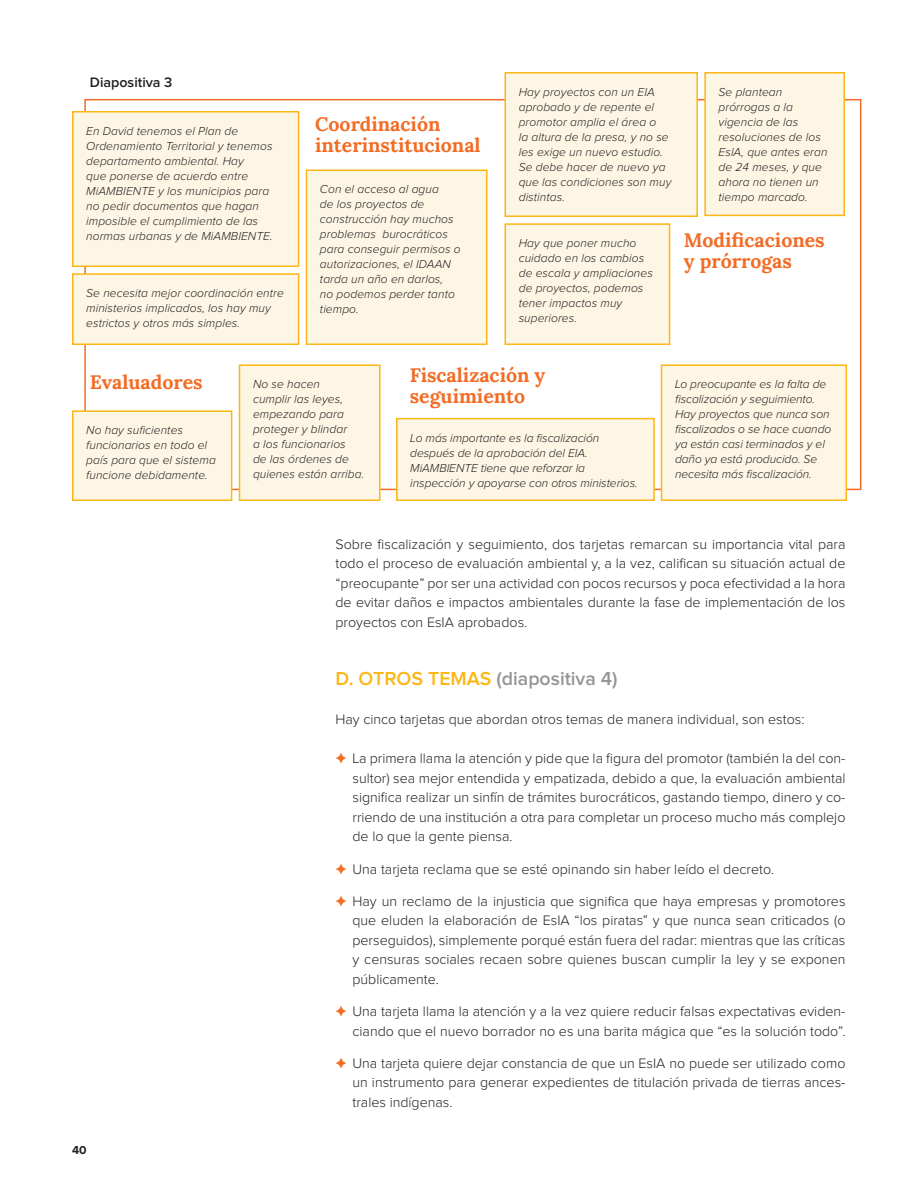
<style>
.page{position:relative;width:918px;height:1188px;background:#fff}
.page>*{position:absolute;margin:0;border:0;box-sizing:border-box;transform-origin:0 0}
.FF_titulo_diapositiv{font:700 19.5px/21px "Lora";color:#f36c24}
.t1{font:600 19.5px "Proxima Nova";color:#939598}
.t2{font:300 14.25px/19.5px "Proxima Nova";color:#231f20;text-align:justify}
.t3{font:600 14.25px "Proxima Nova";color:#231f20}
.FF_texto_diapositiva{font:italic 300 12px/15px "Proxima Nova";letter-spacing:.005em;color:#231f20}
.t4{font:700 12px "Proxima Nova";color:#231f20}
.s1{color:#fcb615}
.s2{color:#f36c24}
</style>
<div class="page">
<div style="left:84px;top:99px;width:777px;height:391px;background:#fff;border:2px solid #f36c24"></div>
<div style="left:73px;top:112px;width:226px;height:154px;background:#fef6e5"></div>
<div style="left:72px;top:111px;width:227px;height:156px;border:2px solid #fcb615"></div>
<div style="left:505px;top:73px;width:192px;height:143px;background:#fef6e5"></div>
<div style="left:504px;top:72px;width:194px;height:145px;border:2px solid #fcb615"></div>
<div style="left:73px;top:411px;width:159px;height:89px;background:#fef6e5"></div>
<div style="left:72px;top:410px;width:160px;height:91px;border:2px solid #fcb615"></div>
<div style="left:397px;top:419px;width:257px;height:81px;background:#fef6e5"></div>
<div style="left:396px;top:418px;width:259px;height:83px;border:2px solid #fcb615"></div>
<div style="left:306px;top:170px;width:181px;height:174px;background:#fef6e5"></div>
<div style="left:306px;top:170px;width:181px;height:175px;border:2px solid #fcb615"></div>
<div style="left:705px;top:73px;width:139px;height:142px;background:#fef6e5"></div>
<div style="left:704px;top:72px;width:141px;height:144px;border:2px solid #fcb615"></div>
<div style="left:239px;top:365px;width:141px;height:135px;background:#fef6e5"></div>
<div style="left:239px;top:364px;width:142px;height:137px;border:2px solid #fcb615"></div>
<div style="left:662px;top:365px;width:184px;height:135px;background:#fef6e5"></div>
<div style="left:661px;top:364px;width:186px;height:137px;border:2px solid #fcb615"></div>
<div style="left:73px;top:274px;width:226px;height:70px;background:#fef6e5"></div>
<div style="left:72px;top:273px;width:227px;height:72px;border:2px solid #fcb615"></div>
<div style="left:505px;top:224px;width:165px;height:120px;background:#fef6e5"></div>
<div style="left:504px;top:223px;width:166px;height:122px;border:2px solid #fcb615"></div>
<p class="t3" style="left:90px;top:76px;width:84px">Diapositiva 3</p>
<p class="FF_texto_diapositiva" style="left:86px;top:124px;width:188px">En David tenemos el Plan de<br>Ordenamiento Territorial y tenemos departamento ambiental. Hay<br>que ponerse de acuerdo entre<br>MiAMBIENTE y los municipios para no pedir documentos que hagan imposible el cumplimiento de las normas urbanas y de MiAMBIENTE.</p>
<p class="FF_texto_diapositiva" style="left:86px;top:286px;width:199px">Se necesita mejor coordinación entre ministerios implicados, los hay muy estrictos y otros más simples.</p>
<p class="FF_titulo_diapositiv" style="left:315px;top:112px;width:167px">Coordinación interinstitucional</p>
<p class="FF_texto_diapositiva" style="left:320px;top:182px;width:142px">Con el acceso al agua<br>de los proyectos de construcción hay muchos problemas burocráticos para conseguir permisos o autorizaciones, el IDAAN tarda un año en darlos,<br>no podemos perder tanto tiempo.</p>
<p class="FF_texto_diapositiva" style="left:519px;top:85px;width:154px">Hay proyectos con un EIA aprobado y de repente el promotor amplia el área o<br>la altura de la presa, y no se les exige un nuevo estudio.<br>Se debe hacer de nuevo ya que las condiciones son muy distintas.</p>
<p class="FF_texto_diapositiva" style="left:519px;top:236px;width:136px">Hay que poner mucho cuidado en los cambios de escala y ampliaciones de proyectos, podemos tener impactos muy superiores.</p>
<p class="FF_texto_diapositiva" style="left:719px;top:85px;width:110px">Se plantean prórrogas a la vigencia de las resoluciones de los<br>EslA, que antes eran de 24 meses, y que ahora no tienen un tiempo marcado.</p>
<p class="FF_titulo_diapositiv" style="left:684px;top:228px;width:142px">Modificaciones y prórrogas</p>
<p class="FF_titulo_diapositiv" style="left:90px;top:371px;width:114px">Evaluadores</p>
<p class="FF_titulo_diapositiv" style="left:410px;top:364px;width:137px">Fiscalización y seguimiento</p>
<p class="FF_texto_diapositiva" style="left:253px;top:377px;width:113px">No se hacen<br>cumplir las leyes, empezando para proteger y blindar<br>a los funcionarios<br>de las órdenes de quienes están arriba.</p>
<p class="FF_texto_diapositiva" style="left:675px;top:377px;width:158px">Lo preocupante es la falta de fiscalización y seguimiento.<br>Hay proyectos que nunca son fiscalizados o se hace cuando ya están casi terminados y el daño ya está producido. Se necesita más fiscalización.</p>
<p class="FF_texto_diapositiva" style="left:86px;top:423px;width:131px">No hay suficientes funcionarios en todo el país para que el sistema funcione debidamente.</p>
<p class="FF_texto_diapositiva" style="left:410px;top:431px;width:229px">Lo más importante es la fiscalización después de la aprobación del EIA.<br>MiAMBIENTE tiene que reforzar la inspección y apoyarse con otros ministerios.</p>
<p class="t2" style="left:335px;top:535px;width:512px">Sobre fiscalización y seguimiento, dos tarjetas remarcan su importancia vital para todo el proceso de evaluación ambiental y, a la vez, califican su situación actual de “preocupante” por ser una actividad con pocos recursos y poca efectividad a la hora de evitar daños e impactos ambientales durante la fase de implementación de los proyectos con EsIA aprobados.</p>
<p class="t4" style="left:72px;top:1144px;width:16px">40</p>
<p class="t1" style="left:335px;top:670px;width:284px"><span class="s1">D. OTROS TEMAS</span> (diapositiva 4)</p>
<p class="t2" style="left:335px;top:710px;width:471px">Hay cinco tarjetas que abordan otros temas de manera individual, son estos:</p>
<p class="t2" style="left:352px;top:749px;width:495px;text-indent:-17px"><span class="s2">✦</span> La primera llama la atención y pide que la figura del promotor (también la del con&shy;sultor) sea mejor entendida y empatizada, debido a que, la evaluación ambiental significa realizar un sinfín de trámites burocráticos, gastando tiempo, dinero y co&shy;rriendo de una institución a otra para completar un proceso mucho más complejo de lo que la gente piensa.</p>
<p class="t2" style="left:335px;top:860px;width:440px"><span class="s2">✦</span> Una tarjeta reclama que se esté opinando sin haber leído el decreto.</p>
<p class="t2" style="left:352px;top:892px;width:495px;text-indent:-17px"><span class="s2">✦</span> Hay un reclamo de la injusticia que significa que haya empresas y promotores que eluden la elaboración de EsIA “los piratas” y que nunca sean criticados (o perseguidos), simplemente porqué están fuera del radar: mientras que las críticas y censuras sociales recaen sobre quienes buscan cumplir la ley y se exponen públicamente.</p>
<p class="t2" style="left:335px;top:1002px;width:512px;text-align:right"><span class="s2">✦</span> Una tarjeta llama la atención y a la vez quiere reducir falsas expectativas eviden&shy;ciando que el nuevo borrador no es una barita mágica que “es la solución todo”.</p>
<p class="t2" style="left:352px;top:1054px;width:494px;text-indent:-17px"><span class="s2">✦</span> Una tarjeta quiere dejar constancia de que un EsIA no puede ser utilizado como un instrumento para generar expedientes de titulación privada de tierras ances&shy;trales indígenas.</p>
</div>
